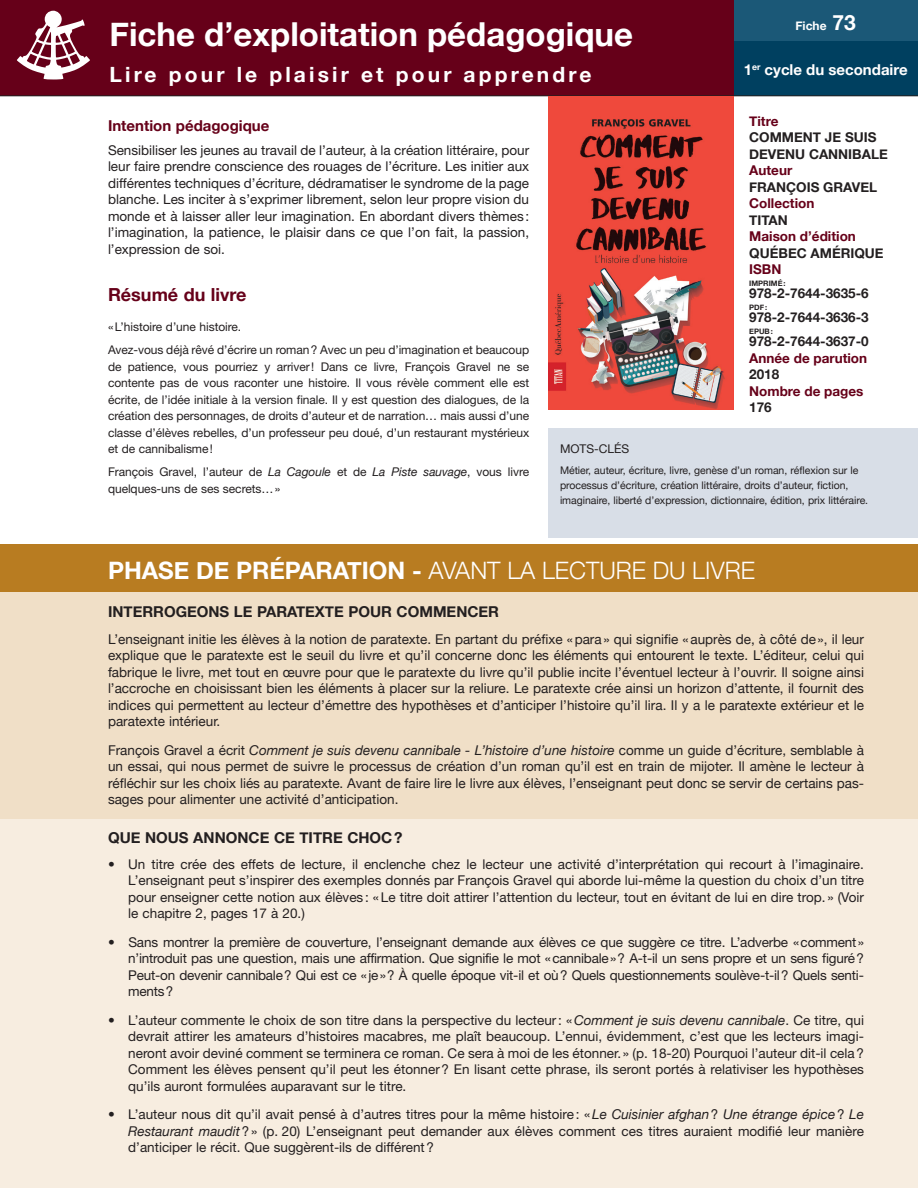
<style>
.page{position:relative;width:918px;height:1188px;background:#fff}
.page>*{position:absolute;margin:0;border:0;box-sizing:border-box;transform-origin:0 0}
.Paragraph_Style_1{font:700 33px "Helvetica Neue";color:#fff}
.t1{font:300 24px "Helvetica Neue";color:#fff}
.t2{font:700 21px "Helvetica Neue";letter-spacing:.15em;color:#fff}
.Intro_Titre{font:700 18px "Helvetica Neue";color:#660019}
.SousTitre1{font:700 15px "Helvetica Neue";color:#231f20}
.t3{font:700 15px "Helvetica Neue";color:#fff}
.Intro_Titre-2{font:700 15px "Helvetica Neue";color:#660019}
.Intro{font:13.5px/16.5px "Helvetica Neue";color:#231f20;text-align:justify}
.TexteNormal{font:13.5px/16.5px "Helvetica Neue";color:#231f20;text-align:justify}
.t4{font:700 13.5px/16.5px "Helvetica Neue";color:#231f20}
.t5{font:700 13.5px/16.5px "Helvetica Neue";color:#660019}
.Resume_livre{font:12px/16.5px "Helvetica Neue";letter-spacing:-.005em;color:#231f20;text-align:justify}
.TexteNormal-2{font:12px "Helvetica Neue";color:#231f20}
.t6{font:700 12px "Helvetica Neue";color:#fff}
.TexteNormal-3{font:10.5px/15px "Helvetica Neue";letter-spacing:-.005em;color:#231f20}
.t7{font:700 7.5px "Helvetica Neue";color:#231f20}
.s1{font-size:21px}
.s2{color:#231f20}
.s3{font-style:italic}
.s4{font-weight:700}
.s5{font-style:inherit}
</style>
<div class="page">
<div style="left:549px;top:428px;width:369px;height:109px;background:#d8dee7"></div>
<div style="left:0;top:815px;width:918px;height:373px;background:#f7ede0"></div>
<div style="left:729px;top:12px;width:189px;height:84px;background:#004060"></div>
<div style="left:729px;top:0;width:189px;height:40px;background:#1b5877"></div>
<div style="left:0;top:0;width:733px;height:96px;background:#660019"></div>
<svg style="left:17px;top:11px;width:73px;height:69px"></svg>
<hr style="left:0;top:96px;width:918px;height:1px;background:#231f20">
<img style="left:549px;top:96px;width:184px;height:314px">
<div style="left:0;top:592px;width:918px;height:227px;background:#f0dfc7"></div>
<div style="left:0;top:544px;width:918px;height:48px;background:#b87c21"></div>
<p class="t6" style="left:796px;top:19px;width:62px">Fiche <span class="s1">73</span></p>
<p class="t3" style="left:744px;top:61px;width:165px">1<sup>er</sup> cycle du secondaire</p>
<p class="t5" style="left:749px;top:112px;width:31px">Titre</p>
<p class="t4" style="left:749px;top:129px;width:140px">COMMENT JE SUIS<br>DEVENU CANNIBALE</p>
<p class="t5" style="left:749px;top:162px;width:45px">Auteur</p>
<p class="t4" style="left:749px;top:178px;width:129px">FRANÇOIS GRAVEL</p>
<p class="t5" style="left:749px;top:195px;width:67px">Collection</p>
<p class="t4" style="left:749px;top:211px;width:40px">TITAN</p>
<p class="t5" style="left:749px;top:228px;width:108px">Maison d’édition</p>
<p class="t4" style="left:749px;top:244px;width:136px">QUÉBEC AMÉRIQUE</p>
<p class="t5" style="left:749px;top:261px;width:34px">ISBN</p>
<p class="t7" style="left:749px;top:279px;width:38px">IMPRIMÉ:</p>
<p class="t4" style="left:749px;top:285px;width:121px">978-2-7644-3635-6</p>
<p class="t7" style="left:749px;top:303px;width:20px">PDF:</p>
<p class="t4" style="left:749px;top:309px;width:121px">978-2-7644-3636-3</p>
<p class="t7" style="left:749px;top:327px;width:25px">EPUB:</p>
<p class="t4" style="left:749px;top:333px;width:121px">978-2-7644-3637-0</p>
<p class="t5" style="left:749px;top:349px;width:120px">Année de parution<br><span class="s2">2018</span></p>
<p class="t5" style="left:749px;top:382px;width:116px">Nombre de pages</p>
<p class="t4" style="left:749px;top:399px;width:24px">176</p>
<p class="Paragraph_Style_1" style="left:110px;top:14px;width:525px">Fiche d’exploitation pédagogique</p>
<p class="t2" style="left:110px;top:62px;width:484px">Lire pour le plaisir et pour apprendre</p>
<p class="Intro_Titre-2" style="left:108px;top:117px;width:163px">Intention pédagogique</p>
<p class="Intro" style="left:108px;top:141px;width:423px">Sensibiliser les jeunes au travail de l’auteur, à la création littéraire, pour leur faire prendre conscience des rouages de l’écriture. Les initier aux différentes techniques d’écriture, dédramatiser le syndrome de la page blanche. Les inciter à s’exprimer librement, selon leur propre vision du monde et à laisser aller leur imagination. En abordant divers thèmes: l’imagination, la patience, le plaisir dans ce que l’on fait, la passion, l’expression de soi.</p>
<p class="Intro_Titre" style="left:108px;top:283px;width:140px">Résumé du livre</p>
<p class="Resume_livre" style="left:108px;top:318px;width:135px">«L’histoire d’une histoire.</p>
<p class="Resume_livre" style="left:108px;top:341px;width:423px">Avez-vous déjà rêvé d’écrire un roman? Avec un peu d’imagination et beaucoup de patience, vous pourriez y arriver! Dans ce livre, François Gravel ne se contente pas de vous raconter une histoire. Il vous révèle comment elle est écrite, de l’idée initiale à la version finale. Il y est question des dialogues, de la création des personnages, de droits d’auteur et de narration… mais aussi d’une classe d’élèves rebelles, d’un professeur peu doué, d’un restaurant mystérieux et de cannibalisme!</p>
<p class="Resume_livre" style="left:108px;top:464px;width:423px">François Gravel, l’auteur de <span class="s3">La Cagoule</span> et de <span class="s3">La Piste sauvage</span>, vous livre quelques-uns de ses secrets…»</p>
<p class="TexteNormal-2" style="left:560px;top:441px;width:71px">MOTS-CLÉS</p>
<p class="TexteNormal-3" style="left:560px;top:462px;width:310px">Métier, auteur, écriture, livre, genèse d’un roman, réflexion sur le processus d’écriture, création littéraire, droits d’auteur, fiction, imaginaire, liberté d’expression, dictionnaire, édition, prix littéraire.</p>
<p class="t1" style="left:108px;top:556px;width:648px"><span class="s4">PHASE DE PRÉPARATION -</span> AVANT LA LECTURE DU LIVRE</p>
<p class="SousTitre1" style="left:108px;top:602px;width:393px">INTERROGEONS LE PARATEXTE POUR COMMENCER</p>
<p class="TexteNormal" style="left:108px;top:630px;width:758px">L’enseignant initie les élèves à la notion de paratexte. En partant du préfixe «para» qui signifie «auprès de, à côté de», il leur explique que le paratexte est le seuil du livre et qu’il concerne donc les éléments qui entourent le texte. L’éditeur, celui qui fabrique le livre, met tout en œuvre pour que le paratexte du livre qu’il publie incite l’éventuel lecteur à l’ouvrir. Il soigne ainsi l’accroche en choisissant bien les éléments à placer sur la reliure. Le paratexte crée ainsi un horizon d’attente, il fournit des indices qui permettent au lecteur d’émettre des hypothèses et d’anticiper l’histoire qu’il lira. Il y a le paratexte extérieur et le paratexte intérieur.</p>
<p class="TexteNormal" style="left:108px;top:741px;width:758px">François Gravel a écrit <span class="s3">Comment je suis devenu cannibale - L’histoire d’une histoire</span> comme un guide d’écriture, semblable à un essai, qui nous permet de suivre le processus de création d’un roman qu’il est en train de mijoter. Il amène le lecteur à réfléchir sur les choix liés au paratexte. Avant de faire lire le livre aux élèves, l’enseignant peut donc se servir de certains pas&shy;sages pour alimenter une activité d’anticipation.</p>
<p class="SousTitre1" style="left:108px;top:829px;width:296px">QUE NOUS ANNONCE CE TITRE CHOC?</p>
<p class="Intro" style="left:128px;top:855px;width:737px;text-indent:-20px">• Un titre crée des effets de lecture, il enclenche chez le lecteur une activité d’interprétation qui recourt à l’imaginaire.<br>L’enseignant peut s’inspirer des exemples donnés par François Gravel qui aborde lui-même la question du choix d’un titre pour enseigner cette notion aux élèves : «Le titre doit attirer l’attention du lecteur, tout en évitant de lui en dire trop. » (Voir le chapitre 2, pages 17 à 20.)</p>
<p class="Intro" style="left:128px;top:933px;width:737px;text-indent:-20px">• Sans montrer la première de couverture, l’enseignant demande aux élèves ce que suggère ce titre. L’adverbe «comment» n’introduit pas une question, mais une affirmation. Que signifie le mot «cannibale»? A-t-il un sens propre et un sens figuré?<br>Peut-on devenir cannibale? Qui est ce «je»? À quelle époque vit-il et où? Quels questionnements soulève-t-il? Quels senti&shy;ments?</p>
<p class="Intro" style="left:128px;top:1011px;width:737px;text-indent:-20px">• L’auteur commente le choix de son titre dans la perspective du lecteur: «<span class="s3">Comment je suis devenu cannibale</span>. Ce titre, qui devrait attirer les amateurs d’histoires macabres, me plaît beaucoup. L’ennui, évidemment, c’est que les lecteurs imagi&shy;neront avoir deviné comment se terminera ce roman. Ce sera à moi de les étonner. » (p. 18-20) Pourquoi l’auteur dit-il cela?<br>Comment les élèves pensent qu’il peut les étonner? En lisant cette phrase, ils seront portés à relativiser les hypothèses qu’ils auront formulées auparavant sur le titre.</p>
<p class="Intro" style="left:128px;top:1106px;width:737px;text-indent:-20px">• L’auteur nous dit qu’il avait pensé à d’autres titres pour la même histoire: «<span class="s3">Le Cuisinier afghan</span><span class="s5">?</span> <span class="s3">Une étrange épice</span><span class="s5">?</span> <span class="s3">Le Restaurant maudit</span><span class="s5">?</span>» (p. 20) L’enseignant peut demander aux élèves comment ces titres auraient modifié leur manière d’anticiper le récit. Que suggèrent-ils de différent?</p>
</div>
